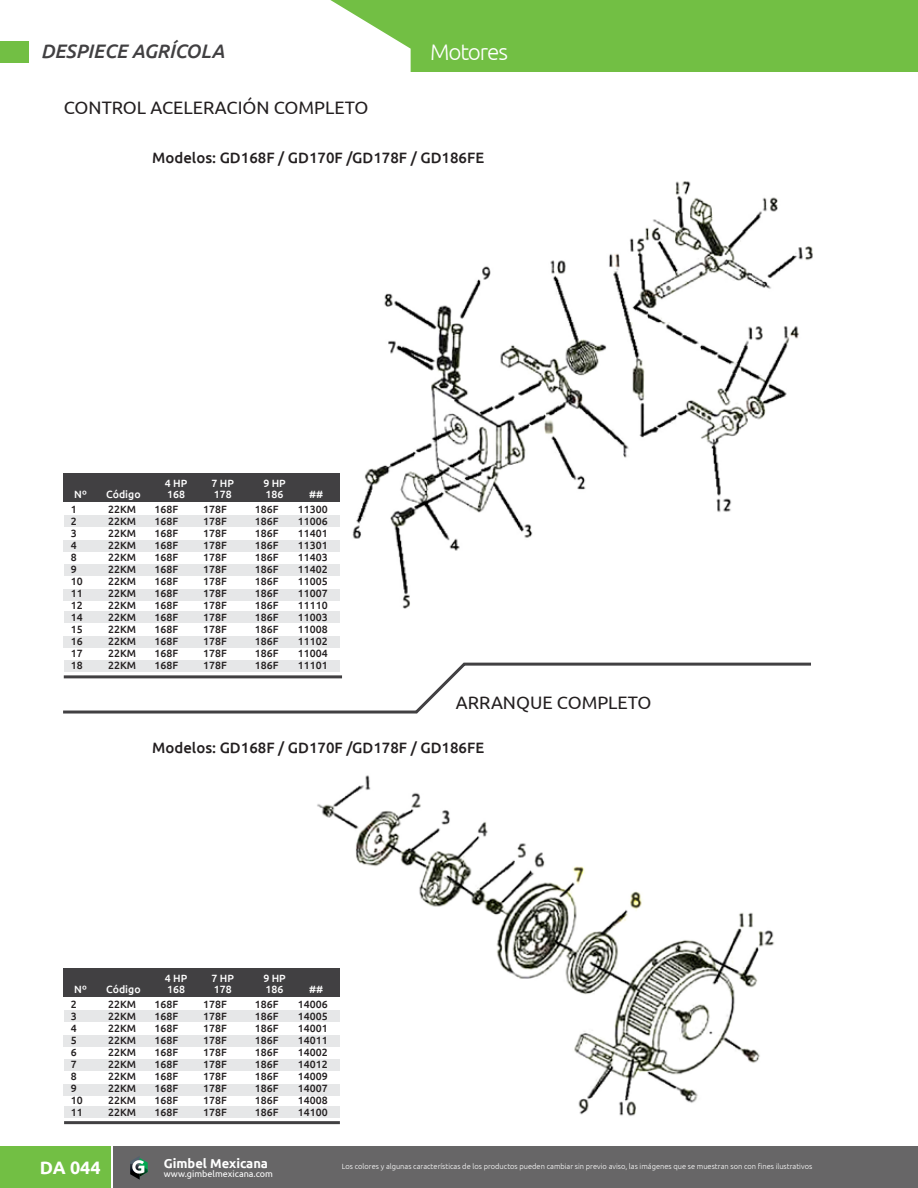
<style>
.page{position:relative;width:918px;height:1188px;background:#fff}
.page>*{position:absolute;margin:0;border:0;box-sizing:border-box;transform-origin:0 0}
.t1{font:300 22.5px "Ubuntu";letter-spacing:-.05em;color:#fff}
.t2{font:italic 500 19.5px "Ubuntu";color:#414042}
.t3{font:18px "Ubuntu";color:#231f20}
.t4{font:700 18px "Ubuntu";color:#fff}
.t5{font:500 15px "Ubuntu";color:#231f20}
.t6{font:700 12.9px "Ubuntu";color:#fff}
.t7{font:500 10.5px/12px "Ubuntu";color:#231f20;text-align:justify}
.t8{font:500 10.5px "Ubuntu";color:#fff}
.t9{font:9px "Ubuntu";color:#fff}
.t10{font:300 7.5px "Ubuntu";color:#fff}
</style>
<div class="page">
<div style="left:0;top:1146px;width:111px;height:42px;background:#72bf44"></div>
<div style="left:113px;top:1146px;width:804px;height:42px;background:#676667"></div>
<svg style="left:130px;top:1156px;width:18px;height:24px"></svg>
<div style="left:0;top:0;width:917px;height:72px;background:#72bf44"></div>
<svg style="left:0;top:0;width:411px;height:72px;background:#f5faf1"></svg>
<div style="left:0;top:41px;width:28px;height:21px;background:#72bf44"></div>
<img style="left:352px;top:181px;width:461px;height:428px">
<img style="left:316px;top:775px;width:458px;height:341px">
<div style="left:64px;top:540px;width:276px;height:12px;background:#e6e7e8"></div>
<div style="left:64px;top:1035px;width:276px;height:12px;background:#e6e7e8"></div>
<div style="left:64px;top:636px;width:276px;height:12px;background:#e6e7e8"></div>
<div style="left:64px;top:589px;width:276px;height:11px;background:#e6e7e8"></div>
<div style="left:64px;top:1084px;width:276px;height:12px;background:#e6e7e8"></div>
<div style="left:64px;top:515px;width:276px;height:12px;background:#e6e7e8"></div>
<div style="left:64px;top:1010px;width:276px;height:12px;background:#e6e7e8"></div>
<div style="left:64px;top:611px;width:276px;height:12px;background:#e6e7e8"></div>
<div style="left:64px;top:1107px;width:276px;height:11px;background:#e6e7e8"></div>
<div style="left:64px;top:564px;width:276px;height:11px;background:#e6e7e8"></div>
<div style="left:64px;top:1059px;width:276px;height:12px;background:#e6e7e8"></div>
<div style="left:64px;top:660px;width:276px;height:12px;background:#e6e7e8"></div>
<svg style="left:63px;top:662px;width:748px;height:52px"></svg>
<hr style="left:64px;top:675px;width:278px;height:3px;background:#414042">
<hr style="left:64px;top:1121px;width:276px;height:3px;background:#414042">
<div style="left:64px;top:473px;width:276px;height:29px;background:#414042"></div>
<div style="left:64px;top:968px;width:276px;height:29px;background:#414042"></div>
<h2 class="t2" style="left:41px;top:39px;width:185px">DESPIECE AGRÍCOLA</h2>
<h3 class="t3" style="left:64px;top:97px;width:306px">CONTROL ACELERACIÓN COMPLETO</h3>
<h1 class="t1" style="left:430px;top:39px;width:79px">Motores</h1>
<h3 class="t5" style="left:152px;top:148px;width:333px">Modelos: GD168F / GD170F /GD178F / GD186FE</h3>
<p class="t8" style="left:74px;top:488px;width:14px">Nº</p>
<p class="t7" style="left:71px;top:503px;width:13px;text-align:left">1<br>2<br>3<br>4<br>8<br>9<br>10<br>11<br>12<br>14<br>15<br>16<br>17<br>18</p>
<p class="t8" style="left:106px;top:488px;width:36px">Código</p>
<p class="t7" style="left:108px;top:503px;width:30px">22KM 22KM 22KM 22KM 22KM 22KM 22KM 22KM 22KM 22KM 22KM 22KM 22KM 22KM</p>
<p class="t8" style="left:165px;top:476px;width:24px">4 HP</p>
<p class="t8" style="left:212px;top:476px;width:24px">7 HP</p>
<p class="t8" style="left:263px;top:476px;width:24px">9 HP</p>
<p class="t8" style="left:167px;top:488px;width:19px">168</p>
<p class="t8" style="left:214px;top:488px;width:19px">178</p>
<p class="t8" style="left:266px;top:488px;width:19px">186</p>
<p class="t8" style="left:309px;top:488px;width:16px">##</p>
<p class="t7" style="left:154px;top:503px;width:25px">168F 168F 168F 168F 168F 168F 168F 168F 168F 168F 168F 168F 168F 168F</p>
<p class="t7" style="left:203px;top:503px;width:25px">178F 178F 178F 178F 178F 178F 178F 178F 178F 178F 178F 178F 178F 178F</p>
<p class="t7" style="left:255px;top:503px;width:25px">186F 186F 186F 186F 186F 186F 186F 186F 186F 186F 186F 186F 186F 186F</p>
<p class="t7" style="left:298px;top:503px;width:31px">11300<br>11006<br>11401<br>11301<br>11403<br>11402<br>11005<br>11007<br>11110<br>11003<br>11008<br>11102<br>11004<br>11101</p>
<h3 class="t3" style="left:456px;top:691px;width:197px">ARRANQUE COMPLETO</h3>
<h3 class="t5" style="left:152px;top:738px;width:333px">Modelos: GD168F / GD170F /GD178F / GD186FE</h3>
<p class="t8" style="left:74px;top:983px;width:14px">Nº</p>
<p class="t7" style="left:71px;top:998px;width:13px;text-align:left">2<br>3<br>4<br>5<br>6<br>7<br>8<br>9<br>10<br>11</p>
<p class="t8" style="left:106px;top:983px;width:36px">Código</p>
<p class="t7" style="left:108px;top:998px;width:30px">22KM 22KM 22KM 22KM 22KM 22KM 22KM 22KM 22KM 22KM</p>
<p class="t8" style="left:165px;top:971px;width:24px">4 HP</p>
<p class="t8" style="left:167px;top:983px;width:19px">168</p>
<p class="t7" style="left:154px;top:998px;width:25px">168F 168F 168F 168F 168F 168F 168F 168F 168F 168F</p>
<p class="t8" style="left:212px;top:971px;width:24px">7 HP</p>
<p class="t8" style="left:214px;top:983px;width:19px">178</p>
<p class="t7" style="left:203px;top:998px;width:25px">178F 178F 178F 178F 178F 178F 178F 178F 178F 178F</p>
<p class="t8" style="left:263px;top:971px;width:24px">9 HP</p>
<p class="t8" style="left:266px;top:983px;width:19px">186</p>
<p class="t7" style="left:255px;top:998px;width:25px">186F 186F 186F 186F 186F 186F 186F 186F 186F 186F</p>
<p class="t8" style="left:309px;top:983px;width:16px">##</p>
<p class="t7" style="left:298px;top:998px;width:31px">14006<br>14005<br>14001<br>14011<br>14002<br>14012<br>14009<br>14007<br>14008<br>14100</p>
<h3 class="t4" style="left:40px;top:1157px;width:62px">DA 044</h3>
<p class="t6" style="left:164px;top:1155px;width:106px">Gimbel Mexicana</p>
<p class="t9" style="left:164px;top:1169px;width:111px">www.gimbelmexicana.com</p>
<p class="t10" style="left:342px;top:1162px;width:472px">Los colores y algunas características de los productos pueden cambiar sin previo aviso, las imágenes que se muestran son con fines ilustrativos</p>
</div>
